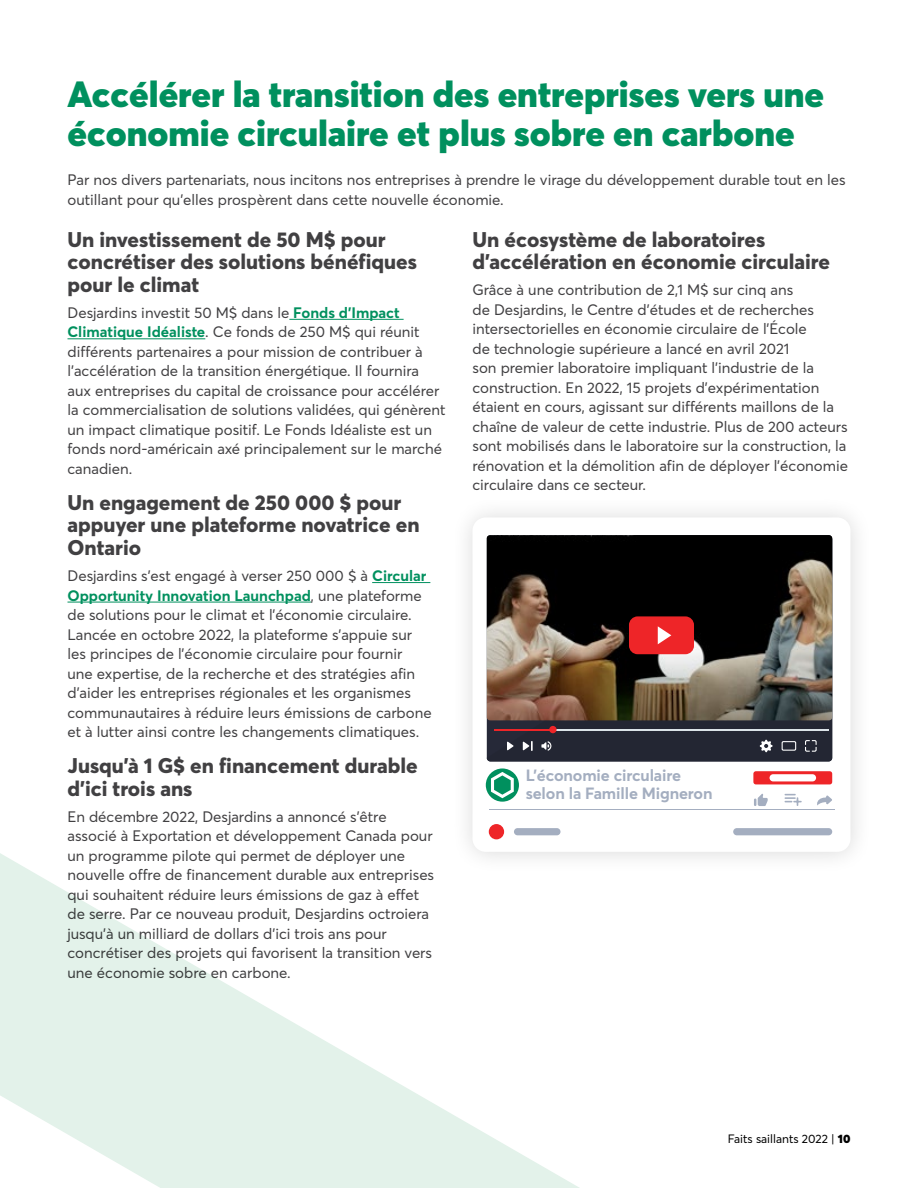
<style>
.page{position:relative;width:918px;height:1188px;background:#fff}
.page>*{position:absolute;margin:0;border:0;box-sizing:border-box;transform-origin:0 0}
.t1{font:900 36px/39px "Desjardins Sans";color:#00905e}
.t2{font:800 21px/22.5px "Desjardins Sans";color:#414042}
.t3{font:700 16.2px/17.5px "Desjardins Sans";letter-spacing:-.01em;color:#a4aec0}
.t4{font:15px/19.5px "Desjardins Sans";color:#414042}
.t5{font:12px "Desjardins Sans";color:#000}
.s1{font-weight:700;color:#00905e}
.s2{font-weight:900}
</style>
<div class="page">
<div style="left:451px;top:496px;width:422px;height:378px;background:#f9f9f9"></div>
<div style="left:472px;top:517px;width:378px;height:335px;background:#fff;border-radius:13px"></div>
<div style="left:487px;top:720px;width:345px;height:41px;background:#232633"></div>
<hr style="left:495px;top:729px;width:334px;height:2px;background:#dbe3e8">
<hr style="left:495px;top:729px;width:58px;height:2px;background:#ee2528">
<svg style="left:523px;top:741px;width:10px;height:10px"></svg>
<svg style="left:507px;top:741px;width:7px;height:9px"></svg>
<svg style="left:760px;top:740px;width:13px;height:12px"></svg>
<svg style="left:782px;top:741px;width:14px;height:10px"></svg>
<svg style="left:805px;top:740px;width:12px;height:12px"></svg>
<div style="left:549px;top:726px;width:8px;height:7px;background:#ee2528;border-radius:50%"></div>
<svg style="left:541px;top:741px;width:10px;height:10px"></svg>
<div style="left:514px;top:828px;width:47px;height:7px;background:#a4aec0;border-radius:4px"></div>
<div style="left:733px;top:828px;width:99px;height:7px;background:#a4aec0;border-radius:4px"></div>
<svg style="left:754px;top:794px;width:14px;height:12px"></svg>
<svg style="left:817px;top:795px;width:15px;height:11px"></svg>
<svg style="left:785px;top:794px;width:17px;height:12px"></svg>
<hr style="left:489px;top:809px;width:345px;height:1px;background:#a4aec0">
<div style="left:753px;top:771px;width:79px;height:13px;background:#ee2528;border-radius:3px"></div>
<div style="left:489px;top:824px;width:15px;height:15px;background:#ee2528;border-radius:50%"></div>
<img style="left:487px;top:535px;width:345px;height:185px">
<div style="left:629px;top:616px;width:65px;height:38px;background:#ee2528;border-radius:9px"></div>
<svg style="left:658px;top:626px;width:13px;height:18px"></svg>
<div style="left:486px;top:768px;width:33px;height:34px;background:#00905e;border-radius:50%"></div>
<svg style="left:491px;top:772px;width:23px;height:26px"></svg>
<div style="left:770px;top:774px;width:46px;height:7px;background:#fff;border-radius:4px"></div>
<hr style="left:289px;top:319px;width:115px;height:1px;background:#00905e">
<hr style="left:68px;top:338px;width:137px;height:1px;background:#00905e">
<hr style="left:372px;top:582px;width:58px;height:1px;background:#00905e">
<hr style="left:68px;top:602px;width:243px;height:1px;background:#00905e">
<svg style="left:0;top:853px;width:776px;height:335px"></svg>
<h1 class="t1" style="left:68px;top:74px;width:758px">Accélérer la transition des entreprises vers une économie circulaire et plus sobre en carbone</h1>
<p class="t4" style="left:68px;top:170px;width:780px">Par nos divers partenariats, nous incitons nos entreprises à prendre le virage du développement durable tout en les outillant pour qu’elles prospèrent dans cette nouvelle économie.</p>
<h2 class="t2" style="left:68px;top:228px;width:351px">Un investissement de 50 M$ pour concrétiser des solutions bénéfiques pour le climat</h2>
<p class="t4" style="left:68px;top:303px;width:380px">Desjardins investit 50 M$ dans le <span class="s1">Fonds d’Impact Climatique Idéaliste</span>. Ce fonds de 250 M$ qui réunit différents partenaires a pour mission de contribuer à l’accélération de la transition énergétique. Il fournira aux entreprises du capital de croissance pour accélérer la commercialisation de solutions validées, qui génèrent un impact climatique positif. Le Fonds Idéaliste est un fonds nord-américain axé principalement sur le marché canadien.</p>
<h2 class="t2" style="left:68px;top:491px;width:354px">Un engagement de 250 000 $ pour appuyer une plateforme novatrice en<br>Ontario</h2>
<p class="t4" style="left:68px;top:566px;width:366px">Desjardins s’est engagé à verser 250 000 $ à <span class="s1">Circular Opportunity Innovation Launchpad</span>, une plateforme de solutions pour le climat et l’économie circulaire.<br>Lancée en octobre 2022, la plateforme s’appuie sur les principes de l’économie circulaire pour fournir<br>une expertise, de la recherche et des stratégies afin d’aider les entreprises régionales et les organismes communautaires à réduire leurs émissions de carbone et à lutter ainsi contre les changements climatiques.</p>
<h2 class="t2" style="left:68px;top:754px;width:352px">Jusqu’à 1 G$ en financement durable d’ici trois ans</h2>
<p class="t4" style="left:68px;top:807px;width:368px">En décembre 2022, Desjardins a annoncé s’être associé à Exportation et développement Canada pour un programme pilote qui permet de déployer une nouvelle offre de financement durable aux entreprises qui souhaitent réduire leurs émissions de gaz à effet de serre. Par ce nouveau produit, Desjardins octroiera jusqu’à un milliard de dollars d’ici trois ans pour concrétiser des projets qui favorisent la transition vers une économie sobre en carbone.</p>
<h2 class="t2" style="left:472px;top:228px;width:359px">Un écosystème de laboratoires d’accélération en économie circulaire</h2>
<p class="t4" style="left:472px;top:280px;width:377px">Grâce à une contribution de 2,1 M$ sur cinq ans<br>de Desjardins, le Centre d’études et de recherches intersectorielles en économie circulaire de l’École<br>de technologie supérieure a lancé en avril 2021<br>son premier laboratoire impliquant l’industrie de la construction. En 2022, 15 projets d’expérimentation étaient en cours, agissant sur différents maillons de la chaîne de valeur de cette industrie. Plus de 200 acteurs sont mobilisés dans le laboratoire sur la construction, la rénovation et la démolition afin de déployer l’économie circulaire dans ce secteur.</p>
<p class="t3" style="left:526px;top:767px;width:188px">L’économie circulaire selon la Famille Migneron</p>
<p class="t5" style="left:728px;top:1131px;width:124px">Faits saillants 2022 | <span class="s2">10</span></p>
</div>
